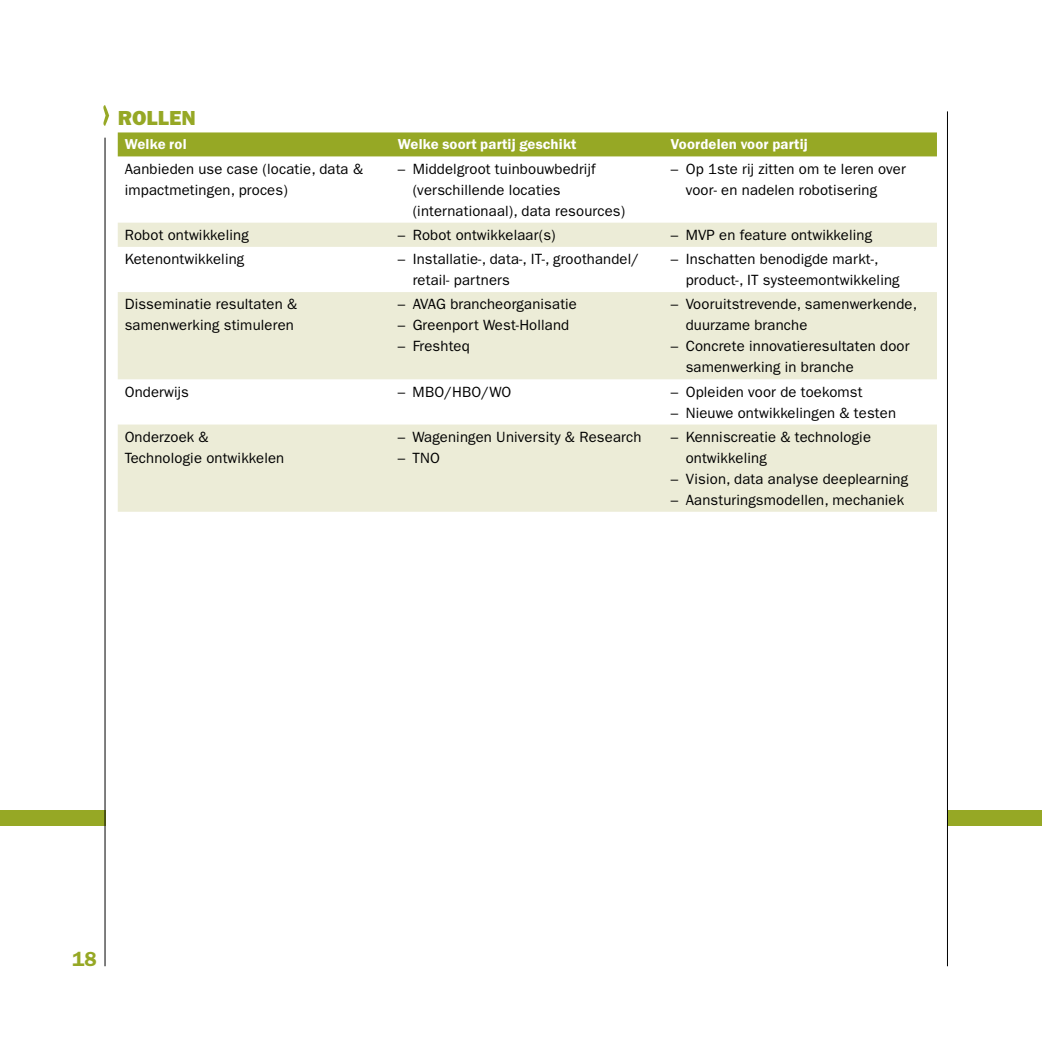
<style>
.page{position:relative;width:1042px;height:1042px;background:#fff}
.page>*{position:absolute;margin:0;border:0;box-sizing:border-box;transform-origin:0 0}
.t1{font:800 21px "Franklin Goth EF";color:#96a825}
.t2{font:600 21px "Franklin Goth EF";color:#96a825}
.t3{font:14.88px/21px "ITC Franklin Gothic Std";letter-spacing:.01em;color:#000}
.t4{font:600 14.88px "Franklin Goth EF";letter-spacing:.01em;color:#fff}
</style>
<div class="page">
<div style="left:0;top:810px;width:105px;height:15px;background:#96a825"></div>
<div style="left:947px;top:810px;width:95px;height:15px;background:#96a825"></div>
<hr style="left:105px;top:138px;width:1px;height:828px;background:#000">
<hr style="left:947px;top:111px;width:1px;height:855px;background:#000">
<svg style="left:103px;top:105px;width:6px;height:21px"></svg>
<div style="left:118px;top:132px;width:819px;height:24px;background:#96a825"></div>
<svg style="left:118px;top:223px;width:819px;height:289px;fill:#ececd7"></svg>
<h1 class="t1" style="left:118px;top:107px;width:80px">ROLLEN</h1>
<p class="t4" style="left:125px;top:136px;width:63px">Welke rol</p>
<p class="t4" style="left:398px;top:136px;width:180px">Welke soort partij geschikt</p>
<p class="t4" style="left:671px;top:136px;width:138px">Voordelen voor partij</p>
<p class="t3" style="left:125px;top:158px;width:240px">Aanbieden use case (locatie, data &amp; impactmetingen, proces)</p>
<p class="t3" style="left:413px;top:158px;width:214px;text-indent:-15px">– Middelgroot tuinbouwbedrijf (verschillende locaties (internationaal), data resources)</p>
<p class="t3" style="left:686px;top:158px;width:222px;text-indent:-15px">– Op 1ste rij zitten om te leren over voor- en nadelen robotisering</p>
<p class="t3" style="left:125px;top:224px;width:126px">Robot ontwikkeling</p>
<p class="t3" style="left:398px;top:224px;width:159px">– Robot ontwikkelaar(s)</p>
<p class="t3" style="left:671px;top:224px;width:203px">– MVP en feature ontwikkeling</p>
<p class="t3" style="left:125px;top:249px;width:121px">Ketenontwikkeling</p>
<p class="t3" style="left:413px;top:249px;width:228px;text-indent:-15px">– Installatie-, data-, IT-, groothandel/ retail- partners</p>
<p class="t3" style="left:686px;top:249px;width:215px;text-indent:-15px">– Inschatten benodigde markt-, product-, IT systeemontwikkeling</p>
<p class="t3" style="left:125px;top:294px;width:174px">Disseminatie resultaten &amp; samenwerking stimuleren</p>
<p class="t3" style="left:398px;top:294px;width:181px">– AVAG brancheorganisatie</p>
<p class="t3" style="left:686px;top:294px;width:233px;text-indent:-15px">– Vooruitstrevende, samenwerkende, duurzame branche</p>
<p class="t3" style="left:686px;top:336px;width:225px;text-indent:-15px">– Concrete innovatieresultaten door samenwerking in branche</p>
<p class="t3" style="left:398px;top:315px;width:173px">– Greenport West-Holland</p>
<p class="t3" style="left:398px;top:336px;width:73px">– Freshteq</p>
<p class="t3" style="left:125px;top:381px;width:66px">Onderwijs</p>
<p class="t3" style="left:398px;top:381px;width:115px">– MBO/HBO/WO</p>
<p class="t3" style="left:671px;top:381px;width:193px">– Opleiden voor de toekomst</p>
<p class="t3" style="left:671px;top:402px;width:227px">– Nieuwe ontwikkelingen &amp; testen</p>
<p class="t3" style="left:125px;top:426px;width:161px">Onderzoek &amp;<br>Technologie ontwikkelen</p>
<p class="t3" style="left:398px;top:426px;width:245px">– Wageningen University &amp; Research</p>
<p class="t3" style="left:686px;top:426px;width:187px;text-indent:-15px">– Kenniscreatie &amp; technologie ontwikkeling</p>
<p class="t3" style="left:671px;top:468px;width:239px">– Vision, data analyse deeplearning</p>
<p class="t3" style="left:671px;top:489px;width:235px">– Aansturingsmodellen, mechaniek</p>
<p class="t3" style="left:398px;top:447px;width:44px">– TNO</p>
<h1 class="t2" style="left:72px;top:946px;width:26px">18</h1>
</div>
